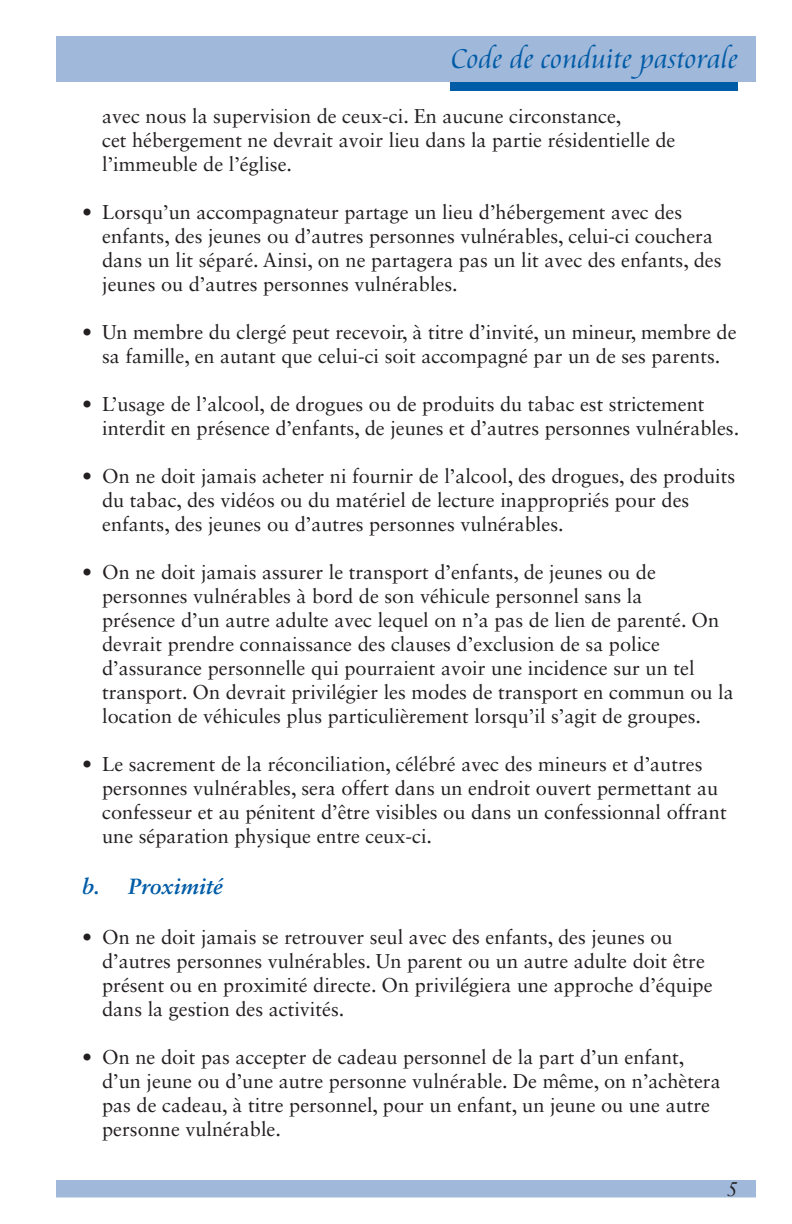
<style>
.page{position:relative;width:792px;height:1224px;background:#fff}
.page>*{position:absolute;margin:0;border:0;box-sizing:border-box;transform-origin:0 0}
.t1{font:300 30px "Cataneo BT";color:#015ca7}
.t2{font:italic 700 22px "Sabon LT Std";color:#015ca7}
.t3{font:20px/24px "Sabon LT Std";color:#231f20}
.t4{font:italic 20px "Sabon LT Std";color:#231f20}
</style>
<div class="page">
<div style="left:56px;top:1181px;width:700px;height:16px;background:#a0b8da"></div>
<div style="left:451px;top:74px;width:287px;height:17px;background:#015ca7"></div>
<div style="left:56px;top:36px;width:700px;height:45px;background:#a0b8da"></div>
<h1 class="t1" style="left:451px;top:40px;width:288px">Code de conduite pastorale</h1>
<p class="t3" style="left:102px;top:104px;width:575px">avec nous la supervision de ceux-ci. En aucune circonstance,<br>cet hébergement ne devrait avoir lieu dans la partie résidentielle de l’immeuble de l’église.</p>
<p class="t3" style="left:102px;top:200px;width:621px;text-indent:-20px">• Lorsqu’un accompagnateur partage un lieu d’hébergement avec des enfants, des jeunes ou d’autres personnes vulnérables, celui-ci couchera dans un lit séparé. Ainsi, on ne partagera pas un lit avec des enfants, des jeunes ou d’autres personnes vulnérables.</p>
<p class="t3" style="left:82px;top:320px;width:656px;text-align:center">• Un membre du clergé peut recevoir, à titre d’invité, un mineur, membre de sa famille, en autant que celui-ci soit accompagné par un de ses parents.</p>
<p class="t3" style="left:102px;top:392px;width:639px;text-indent:-20px">• L’usage de l’alcool, de drogues ou de produits du tabac est strictement interdit en présence d’enfants, de jeunes et d’autres personnes vulnérables.</p>
<p class="t3" style="left:102px;top:464px;width:635px;text-indent:-20px">• On ne doit jamais acheter ni fournir de l’alcool, des drogues, des produits du tabac, des vidéos ou du matériel de lecture inappropriés pour des enfants, des jeunes ou d’autres personnes vulnérables.</p>
<p class="t3" style="left:102px;top:560px;width:633px;text-indent:-20px">• On ne doit jamais assurer le transport d’enfants, de jeunes ou de personnes vulnérables à bord de son véhicule personnel sans la<br>présence d’un autre adulte avec lequel on n’a pas de lien de parenté. On devrait prendre connaissance des clauses d’exclusion de sa police d’assurance personnelle qui pourraient avoir une incidence sur un tel transport. On devrait privilégier les modes de transport en commun ou la location de véhicules plus particulièrement lorsqu’il s’agit de groupes.</p>
<p class="t3" style="left:102px;top:752px;width:626px;text-indent:-20px">• Le sacrement de la réconciliation, célébré avec des mineurs et d’autres personnes vulnérables, sera offert dans un endroit ouvert permettant au confesseur et au pénitent d’être visibles ou dans un confessionnal offrant une séparation physique entre ceux-ci.</p>
<p class="t2" style="left:82px;top:873px;width:142px">b. Proximité</p>
<p class="t3" style="left:102px;top:925px;width:612px;text-indent:-20px">• On ne doit jamais se retrouver seul avec des enfants, des jeunes ou d’autres personnes vulnérables. Un parent ou un autre adulte doit être présent ou en proximité directe. On privilégiera une approche d’équipe dans la gestion des activités.</p>
<p class="t3" style="left:102px;top:1045px;width:620px;text-indent:-20px">• On ne doit pas accepter de cadeau personnel de la part d’un enfant, d’un jeune ou d’une autre personne vulnérable. De même, on n’achètera pas de cadeau, à titre personnel, pour un enfant, un jeune ou une autre personne vulnérable.</p>
<p class="t4" style="left:727px;top:1177px;width:13px">5</p>
</div>
